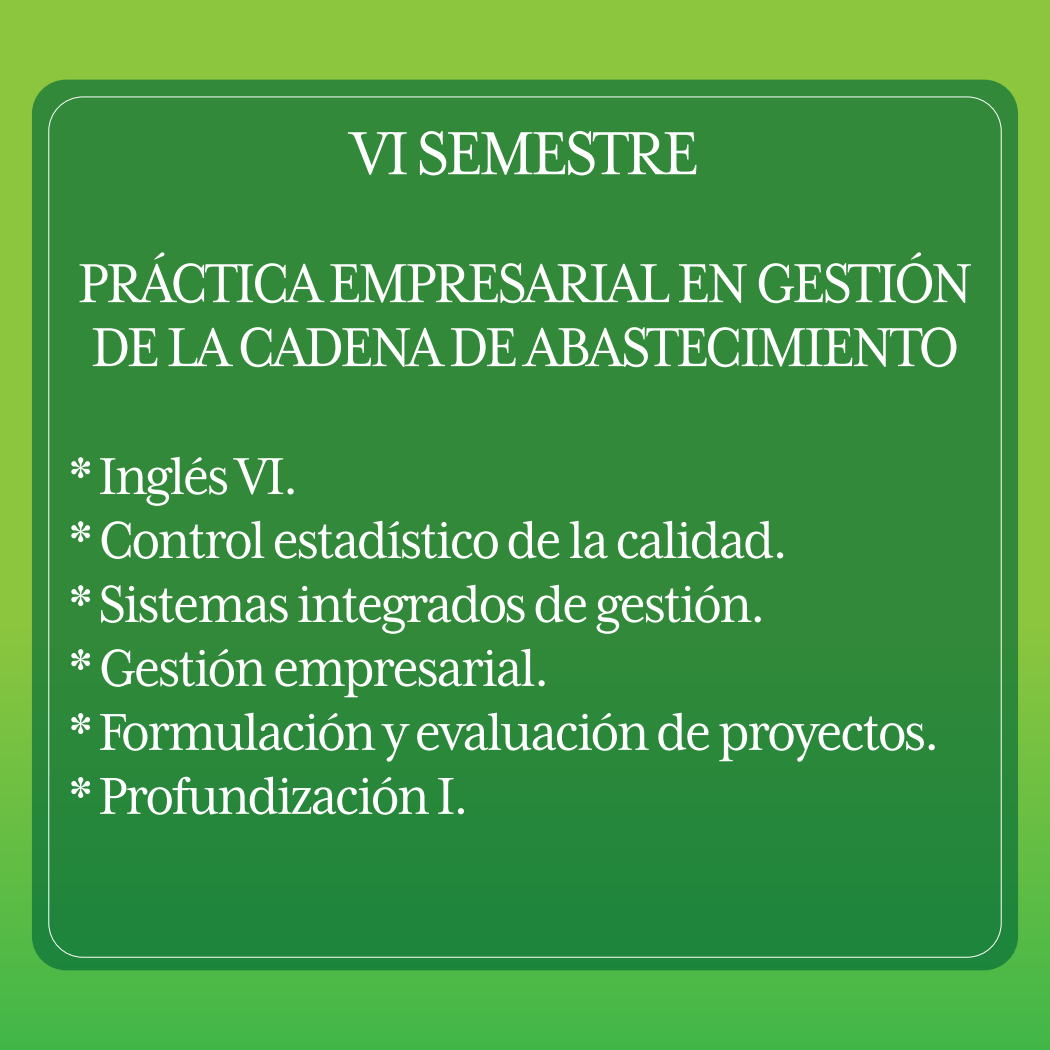
<style>
.page{position:relative;width:1050px;height:1050px;background:#8cc63f}
.page>*{position:absolute;margin:0;border:0;box-sizing:border-box;transform-origin:0 0}
.t1{font:70px "Mrs Eaves XL Serif Nar OT";letter-spacing:-.04em;color:#fff}
.t2{font:63.18px/64px "Mrs Eaves XL Serif Nar OT";letter-spacing:-.04em;color:#fff}
.t3{font:59.68px/64px "Mrs Eaves XL Serif Nar OT";letter-spacing:-.04em;color:#fff}
</style>
<div class="page">
<div style="left:0;top:629px;width:1050px;height:421px;background:linear-gradient(to bottom,#8bc53f,#41b648)"></div>
<div style="left:32px;top:80px;width:986px;height:890px;background:linear-gradient(to bottom,#388b39,#25873b);border-radius:34px"></div>
<p class="t1" style="left:351px;top:118px;width:349px">VI SEMESTRE</p>
<p class="t2" style="left:78px;top:251px;width:896px">PRÁCTICA EMPRESARIAL EN GESTIÓN<br>DE LA CADENA DE ABASTECIMIENTO</p>
<p class="t3" style="left:70px;top:444px;width:871px">* Inglés VI.<br>* Control estadístico de la calidad.<br>* Sistemas integrados de gestión.<br>* Gestión empresarial.<br>* Formulación y evaluación de proyectos. * Profundización I.</p>
</div>
